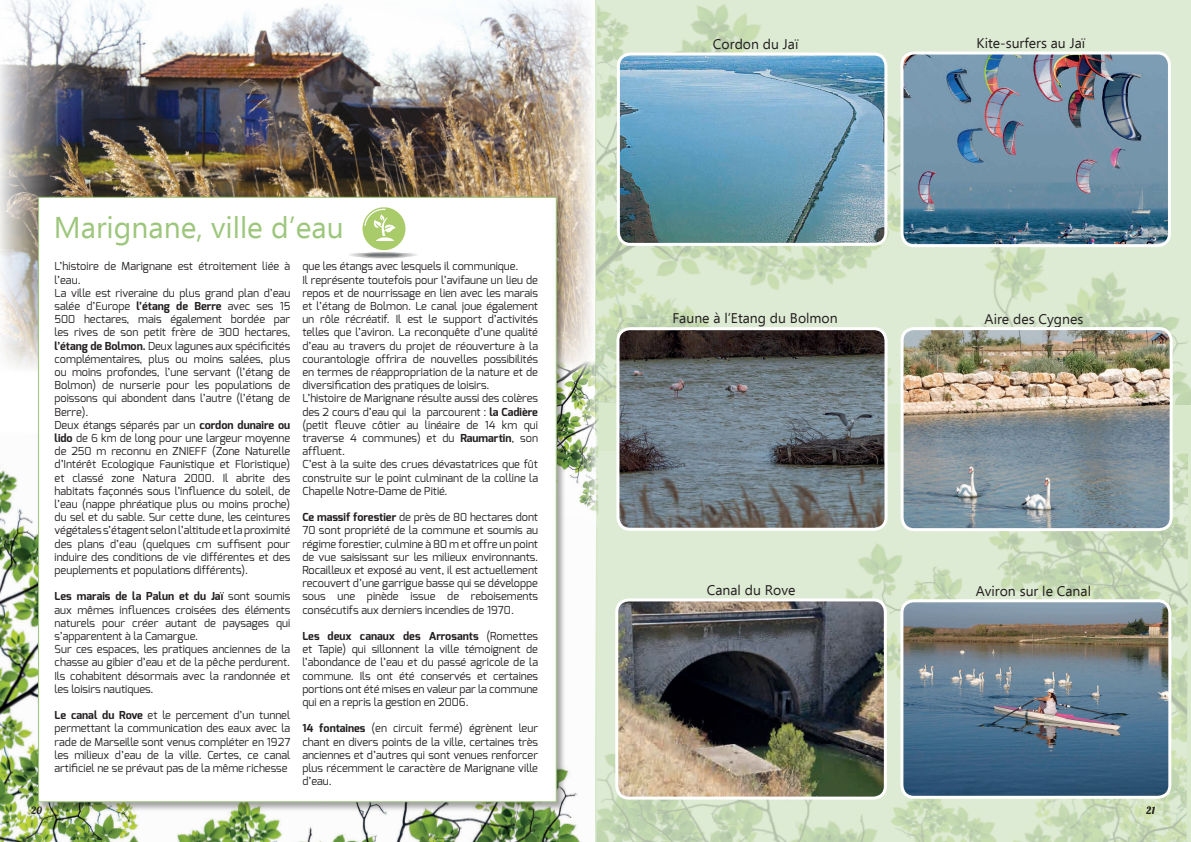
<style>
.page{position:relative;width:1191px;height:842px;background:#fff}
.page>*{position:absolute;margin:0;border:0;box-sizing:border-box;transform-origin:0 0}
.t1{font:30px "Ebrima";color:#9dc67c}
.t2{font:14px "Ebrima";color:#231f20}
.t3{font:11px/13.2px "Exo";color:#231f20;text-align:justify}
.t4{font:10px "Lobster 1.4";color:#231f20}
.s1{font-weight:700}
</style>
<div class="page">
<img style="left:0;top:466px;width:596px;height:376px">
<img style="left:0;top:0;width:593px;height:370px">
<img style="left:566px;top:361px;width:33px;height:167px">
<div style="left:37px;top:195px;width:529px;height:617px;background:#231f20;opacity:.41"></div>
<div style="left:38px;top:197px;width:519px;height:605px;background:#fff;border:1px solid #9dc67c"></div>
<img style="left:595px;top:0;width:596px;height:405px">
<img style="left:902px;top:53px;width:267px;height:193px">
<div style="left:900px;top:52px;width:271px;height:195px;border:3px solid #fff;border-radius:12px"></div>
<img style="left:618px;top:54px;width:268px;height:190px">
<div style="left:617px;top:53px;width:270px;height:193px;border:3px solid #fff;border-radius:12px"></div>
<img style="left:596px;top:451px;width:592px;height:391px">
<img style="left:617px;top:600px;width:268px;height:198px">
<div style="left:615px;top:598px;width:272px;height:202px;border:3px solid #fff;border-radius:12px"></div>
<img style="left:902px;top:601px;width:267px;height:196px">
<div style="left:900px;top:599px;width:271px;height:200px;border:3px solid #fff;border-radius:12px"></div>
<img style="left:618px;top:329px;width:268px;height:200px">
<div style="left:616px;top:327px;width:271px;height:204px;border:3px solid #fff;border-radius:12px"></div>
<img style="left:902px;top:329px;width:269px;height:201px">
<div style="left:900px;top:327px;width:272px;height:204px;border:3px solid #fff;border-radius:12px"></div>
<hr style="left:348px;top:253px;width:70px;height:4px;background:#f1f2f2;border-radius:50%">
<hr style="left:351px;top:253px;width:64px;height:4px;background:#e4e4e2;border-radius:50%">
<hr style="left:351px;top:253px;width:63px;height:4px;background:#eae7e6;border-radius:50%">
<hr style="left:352px;top:253px;width:62px;height:4px;background:#dfdfde;border-radius:50%">
<hr style="left:352px;top:253px;width:61px;height:4px;background:#e4e5e4;border-radius:50%">
<hr style="left:353px;top:253px;width:60px;height:4px;background:#d7d8d7;border-radius:50%">
<hr style="left:355px;top:253px;width:56px;height:4px;background:#d1d3d1;border-radius:50%">
<hr style="left:355px;top:253px;width:55px;height:4px;background:#cdcfce;border-radius:50%">
<hr style="left:358px;top:253px;width:50px;height:4px;background:#c5c4c4;border-radius:50%">
<hr style="left:358px;top:253px;width:49px;height:4px;background:#cacccb;border-radius:50%">
<svg style="left:359px;top:254px;width:48px;height:4px"></svg>
<hr style="left:362px;top:253px;width:42px;height:4px;background:#abaeae;border-radius:50%">
<hr style="left:363px;top:253px;width:40px;height:4px;background:#a3a5a5;border-radius:50%">
<hr style="left:364px;top:253px;width:38px;height:4px;background:#959799;border-radius:50%">
<hr style="left:365px;top:254px;width:36px;height:2px;background:#9c9fa0;border-radius:50%">
<hr style="left:366px;top:254px;width:34px;height:2px;background:#929697;border-radius:50%">
<hr style="left:367px;top:255px;width:32px;height:2px;background:#8e9091;border-radius:50%">
<hr style="left:367px;top:254px;width:31px;height:2px;background:#888b8d;border-radius:50%">
<hr style="left:368px;top:254px;width:30px;height:2px;background:#818485;border-radius:50%">
<hr style="left:369px;top:254px;width:28px;height:2px;background:#7d8284;border-radius:50%">
<hr style="left:370px;top:254px;width:26px;height:2px;background:#787d7f;border-radius:50%">
<hr style="left:372px;top:254px;width:22px;height:2px;background:#717778;border-radius:50%">
<svg style="left:362px;top:207px;width:52px;height:48px"></svg>
<h1 class="t1" style="left:54px;top:206px;width:291px">Marignane, ville d’eau</h1>
<p class="t3" style="left:55px;top:260px;width:237px;text-align:left">L’histoire de Marignane est étroitement liée à l’eau.<br>La ville est riveraine du plus grand plan d’eau salée d’Europe <span class="s1">l’étang de Berre</span> avec ses 15<br>500 hectares, mais également bordée par les rives de son petit frère de 300 hectares, <span class="s1">l’étang de Bolmon.</span> Deux lagunes aux spécificités complémentaires, plus ou moins salées, plus ou moins profondes, l’une servant (l’étang de Bolmon) de nurserie pour les populations de poissons qui abondent dans l’autre (l’étang de Berre).<br>Deux étangs séparés par un <span class="s1">cordon dunaire ou lido</span> de 6 km de long pour une largeur moyenne de 250 m reconnu en ZNIEFF (Zone Naturelle d’Intérêt Ecologique Faunistique et Floristique) et classé zone Natura 2000. Il abrite des habitats façonnés sous l’influence du soleil, de l’eau (nappe phréatique plus ou moins proche) du sel et du sable. Sur cette dune, les ceintures végétales s’étagent selon l’altitude et la proximité des plans d’eau (quelques cm suffisent pour induire des conditions de vie différentes et des peuplements et populations différents).</p>
<p class="t3" style="left:55px;top:590px;width:237px;text-align:left"><span class="s1">Les marais de la Palun et du Jaï</span> sont soumis aux mêmes influences croisées des éléments naturels pour créer autant de paysages qui s’apparentent à la Camargue.<br>Sur ces espaces, les pratiques anciennes de la chasse au gibier d’eau et de la pêche perdurent.<br>Ils cohabitent désormais avec la randonnée et les loisirs nautiques.</p>
<p class="t3" style="left:55px;top:709px;width:237px"><span class="s1">Le canal du Rove</span> et le percement d’un tunnel permettant la communication des eaux avec la rade de Marseille sont venus compléter en 1927 les milieux d’eau de la ville. Certes, ce canal artificiel ne se prévaut pas de la même richesse</p>
<p class="t3" style="left:302px;top:260px;width:237px;text-align:left">que les étangs avec lesquels il communique.<br>Il représente toutefois pour l’avifaune un lieu de repos et de nourrissage en lien avec les marais et l’étang de Bolmon. Le canal joue également un rôle récréatif. Il est le support d’activités telles que l’aviron. La reconquête d’une qualité d’eau au travers du projet de réouverture à la courantologie offrira de nouvelles possibilités en termes de réappropriation de la nature et de diversification des pratiques de loisirs.<br>L’histoire de Marignane résulte aussi des colères des 2 cours d’eau qui la parcourent : <span class="s1">la Cadière </span>(petit fleuve côtier au linéaire de 14 km qui traverse 4 communes) et du <span class="s1">Raumartin</span>, son affluent.<br>C’est à la suite des crues dévastatrices que fût construite sur le point culminant de la colline la Chapelle Notre-Dame de Pitié.</p>
<p class="t3" style="left:302px;top:511px;width:237px"><span class="s1">Ce massif forestier</span> de près de 80 hectares dont 70 sont propriété de la commune et soumis au régime forestier, culmine à 80 m et offre un point de vue saisissant sur les milieux environnants.<br>Rocailleux et exposé au vent, il est actuellement recouvert d’une garrigue basse qui se développe sous une pinède issue de reboisements consécutifs aux derniers incendies de 1970.</p>
<p class="t3" style="left:302px;top:629px;width:237px"><span class="s1">Les deux canaux des Arrosants</span> (Romettes et Tapie) qui sillonnent la ville témoignent de l’abondance de l’eau et du passé agricole de la commune. Ils ont été conservés et certaines portions ont été mises en valeur par la commune qui en a repris la gestion en 2006.</p>
<p class="t3" style="left:302px;top:722px;width:237px"><span class="s1">14 fontaines</span> (en circuit fermé) égrènent leur chant en divers points de la ville, certaines très anciennes et d’autres qui sont venues renforcer plus récemment le caractère de Marignane ville d’eau.</p>
<p class="t2" style="left:713px;top:34px;width:87px">Cordon du Jaï</p>
<p class="t2" style="left:976px;top:33px;width:110px">Kite-surfers au Jaï</p>
<p class="t2" style="left:672px;top:308px;width:167px">Faune à l’Etang du Bolmon</p>
<p class="t2" style="left:984px;top:309px;width:100px">Aire des Cygnes</p>
<p class="t2" style="left:707px;top:580px;width:90px">Canal du Rove</p>
<p class="t2" style="left:975px;top:581px;width:117px">Aviron sur le Canal</p>
<p class="t4" style="left:31px;top:804px;width:12px">20</p>
<p class="t4" style="left:1146px;top:804px;width:10px">21</p>
</div>
